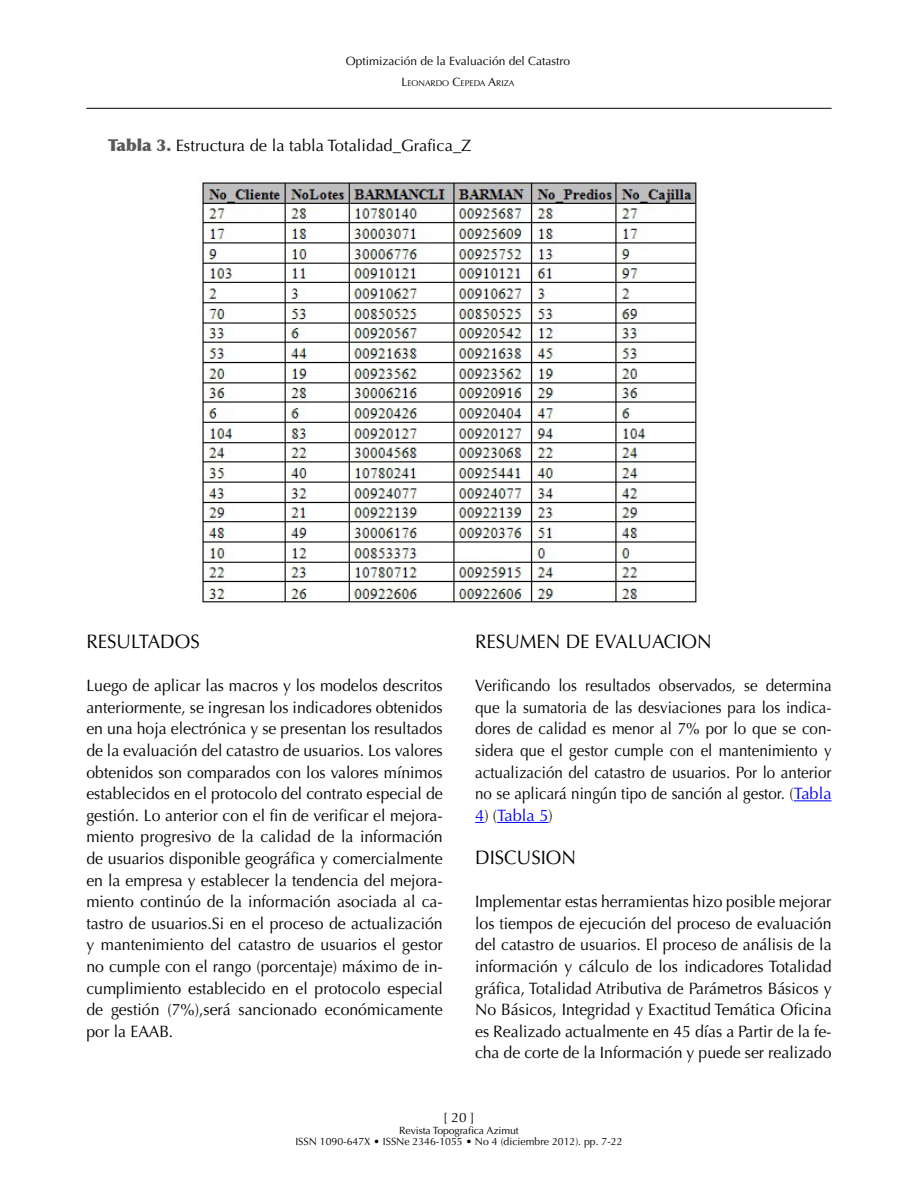
<style>
.page{position:relative;width:918px;height:1188px;background:#fff}
.page>*{position:absolute;margin:0;border:0;box-sizing:border-box;transform-origin:0 0}
.t1{font:19.5px "Optima LT Std";color:#000;scale:.96 1}
.t2{font:16.5px/21.6px "Optima LT Std";color:#000;text-align:justify;scale:.96 1}
.t3{font:16.5px/21.6px "Optima LT Std";color:#000;text-align:justify;scale:.92 1}
.t4{font:16.5px "Optima LT Std";color:#000}
.t5{font:16.5px "Optima LT Std";color:#00f}
.t6{font:13.5px "Optima LT Std";color:#000}
.t7{font:12px "Optima LT Std";color:#000}
.t8{font:10.5px/10.8px "Optima LT Std";color:#000;text-align:center}
.t9{font:8.4px "Optima LT Std";color:#000}
.s1{font-size:12px}
.s2{font-weight:900;color:#58595b}
.s3{color:#00f}
.s4{color:#000}
</style>
<div class="page">
<hr style="left:86px;top:108px;width:746px;height:1px;background:#000">
<img style="left:198px;top:178px;width:499px;height:426px">
<hr style="left:794px;top:800px;width:38px;height:1px;background:#00f">
<hr style="left:497px;top:822px;width:52px;height:1px;background:#00f">
<p class="t7" style="left:346px;top:54px;width:226px">Optimización de la Evaluación del Catastro</p>
<p class="t9" style="left:401px;top:79px;width:115px"><span class="s1">L</span>EONARDO <span class="s1">C</span>EPEDA <span class="s1">A</span>RIZA</p>
<p class="t4" style="left:108px;top:136px;width:365px"><span class="s2">Tabla 3.</span> Estructura de la tabla Totalidad_Grafica_Z</p>
<p class="t1" style="left:86px;top:630px;width:120px">RESULTADOS</p>
<p class="t2" style="left:86px;top:675px;width:373px">Luego de aplicar las macros y los modelos descritos anteriormente, se ingresan los indicadores obtenidos en una hoja electrónica y se presentan los resultados de la evaluación del catastro de usuarios. Los valores obtenidos son comparados con los valores mínimos establecidos en el protocolo del contrato especial de gestión. Lo anterior con el fin de verificar el mejora&shy;miento progresivo de la calidad de la información de usuarios disponible geográfica y comercialmente en la empresa y establecer la tendencia del mejora&shy;miento continúo de la información asociada al ca&shy;tastro de usuarios.Si en el proceso de actualización y mantenimiento del catastro de usuarios el gestor no cumple con el rango (porcentaje) máximo de in&shy;cumplimiento establecido en el protocolo especial de gestión (7%),será sancionado económicamente por la EAAB.</p>
<p class="t1" style="left:475px;top:630px;width:248px">RESUMEN DE EVALUACION</p>
<p class="t3" style="left:475px;top:675px;width:389px">Verificando los resultados observados, se determina que la sumatoria de las desviaciones para los indica&shy;dores de calidad es menor al 7% por lo que se con&shy;sidera que el gestor cumple con el mantenimiento y actualización del catastro de usuarios. Por lo anterior no se aplicará ningún tipo de sanción al gestor. (<span class="s3">Tabla</span></p>
<p class="t5" style="left:475px;top:806px;width:79px">4<span class="s4">) (</span>Tabla 5<span class="s4">)</span></p>
<p class="t1" style="left:475px;top:846px;width:107px">DISCUSION</p>
<p class="t2" style="left:475px;top:891px;width:373px">Implementar estas herramientas hizo posible mejorar los tiempos de ejecución del proceso de evaluación del catastro de usuarios. El proceso de análisis de la información y cálculo de los indicadores Totalidad gráfica, Totalidad Atributiva de Parámetros Básicos y No Básicos, Integridad y Exactitud Temática Oficina es Realizado actualmente en 45 días a Partir de la fe&shy;cha de corte de la Información y puede ser realizado</p>
<p class="t6" style="left:443px;top:1110px;width:33px">[ 20 ]</p>
<p class="t8" style="left:295px;top:1125px;width:329px">Revista Topografica Azimut<br>ISSN 1090-647X • ISSNe 2346-1055 • No 4 (diciembre 2012). pp. 7-22</p>
</div>
